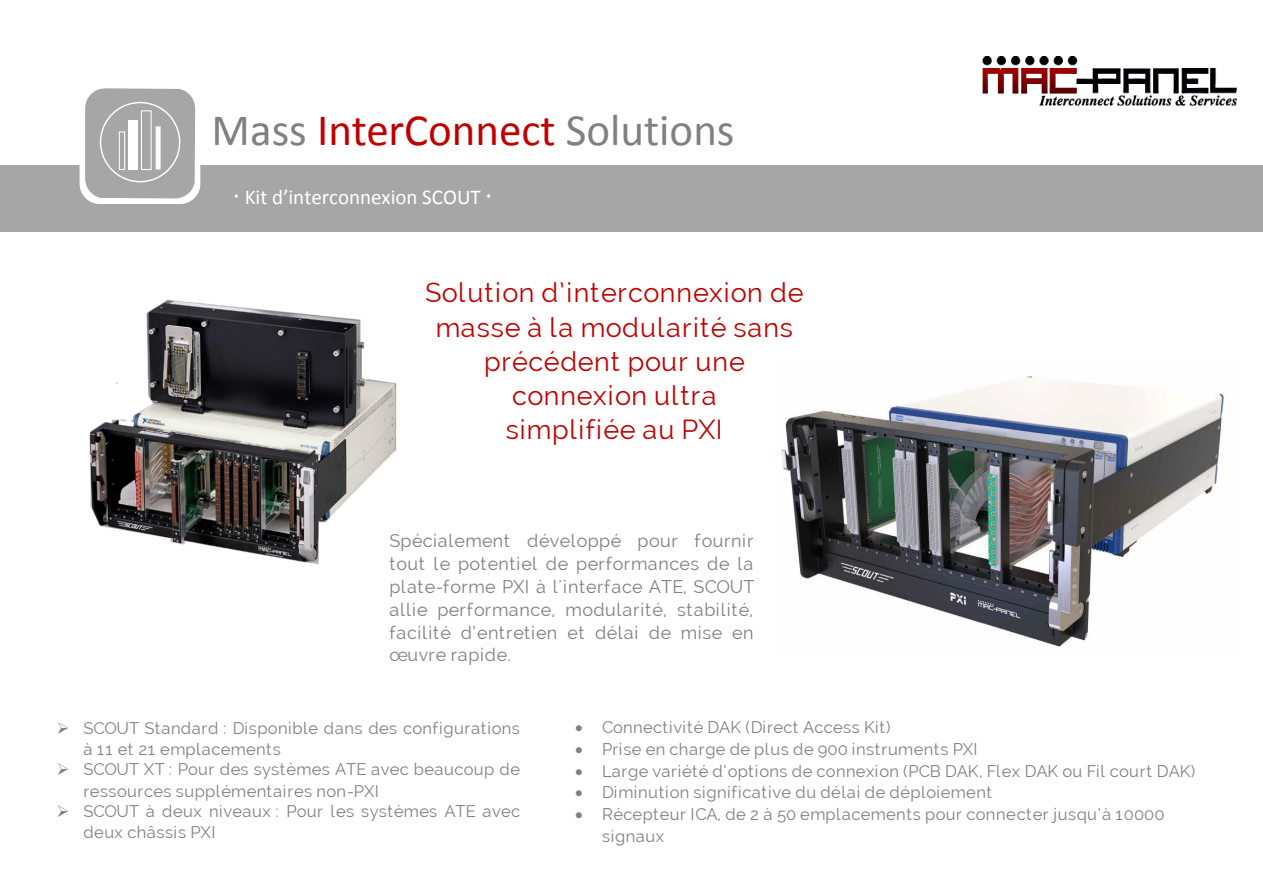
<style>
.page{position:relative;width:1263px;height:893px;background:#fff}
.page>*{position:absolute;margin:0;border:0;box-sizing:border-box;transform-origin:0 0}
.t1{font:45px "Calibri";color:#808080}
.t2{font:800 27px/34.2px "Raleway";letter-spacing:.035em;color:#c00000;text-align:center}
.t3{font:21px "Calibri";color:#fff}
.t4{font:800 18px/22.8px "Raleway";letter-spacing:.04em;color:#808080;text-align:justify}
.t5{font:800 16.5px/21px "Raleway";letter-spacing:.025em;color:#808080}
.s1{color:#c00000}
</style>
<div class="page">
<div style="left:0;top:166px;width:1263px;height:66px;background:#a6a6a6"></div>
<div style="left:80px;top:83px;width:120px;height:121px;background:#fff;border-radius:20px"></div>
<svg style="left:85px;top:88px;width:110px;height:110px;background:#acacac"></svg>
<div style="left:119px;top:132px;width:6px;height:38px;background:#a6a6a6"></div>
<div style="left:119px;top:131px;width:6px;height:39px;border:1px solid #fff"></div>
<div style="left:128px;top:120px;width:10px;height:50px;background:#fff"></div>
<div style="left:156px;top:126px;width:5px;height:44px;background:#fff"></div>
<div style="left:141px;top:111px;width:10px;height:59px;background:#a6a6a6"></div>
<div style="left:141px;top:110px;width:11px;height:60px;border:1px solid #fff"></div>
<img style="left:982px;top:56px;width:255px;height:50px">
<img style="left:89px;top:299px;width:308px;height:266px">
<img style="left:781px;top:376px;width:443px;height:271px">
<div style="left:378px;top:524px;width:388px;height:151px;background:#fff"></div>
<h1 class="t1" style="left:212px;top:111px;width:524px">Mass <span class="s1">InterConnect</span> Solutions</h1>
<p class="t3" style="left:245px;top:188px;width:237px">Kit d’interconnexion SCOUT</p>
<p class="t2" style="left:425px;top:276px;width:380px">Solution d’interconnexion de masse à la modularité sans précédent pour une connexion ultra<br>simplifiée au PXI</p>
<p class="t4" style="left:389px;top:530px;width:367px">Spécialement développé pour fournir tout le potentiel de performances de la plate-forme PXI à l'interface ATE, SCOUT allie performance, modularité, stabilité, facilité d’entretien et délai de mise en œuvre rapide.</p>
<p class="t5" style="left:83px;top:717px;width:438px;text-indent:-27px">➢ SCOUT Standard : Disponible dans des configurations à 11 et 21 emplacements</p>
<p class="t5" style="left:83px;top:759px;width:438px;text-indent:-27px">➢ SCOUT XT : Pour des systèmes ATE avec beaucoup de ressources supplémentaires non-PXI</p>
<p class="t5" style="left:83px;top:801px;width:438px;text-indent:-27px">➢ SCOUT à deux niveaux : Pour les systèmes ATE avec deux châssis PXI</p>
<p class="t5" style="left:575px;top:716px;width:317px">• Connectivité DAK (Direct Access Kit)</p>
<p class="t5" style="left:575px;top:738px;width:404px">• Prise en charge de plus de 900 instruments PXI</p>
<p class="t5" style="left:575px;top:760px;width:622px">• Large variété d’options de connexion (PCB DAK, Flex DAK ou Fil court DAK)</p>
<p class="t5" style="left:575px;top:782px;width:418px">• Diminution significative du délai de déploiement</p>
<p class="t5" style="left:602px;top:804px;width:564px;text-indent:-27px">• Récepteur ICA, de 2 à 50 emplacements pour connecter jusqu’à 10000 signaux</p>
</div>
